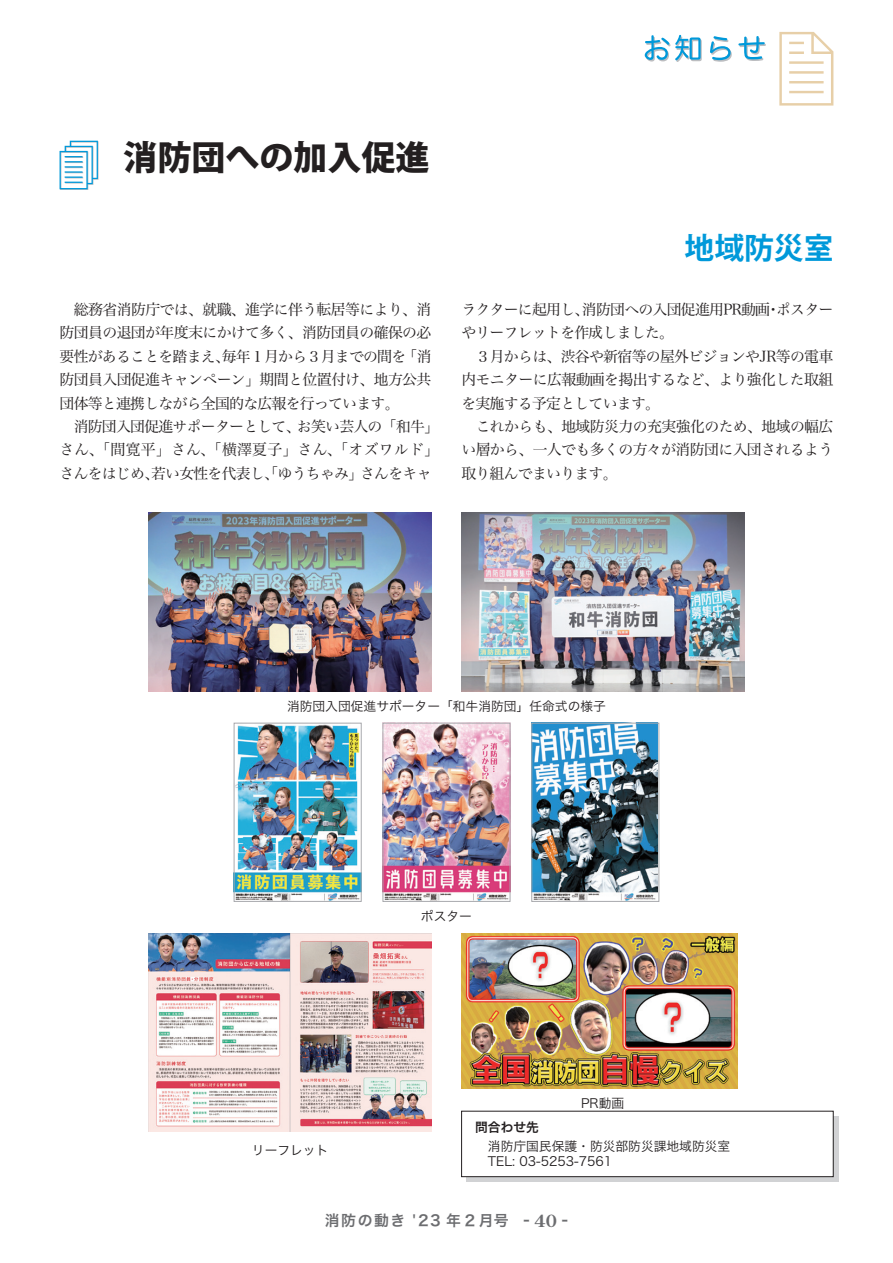
<style>
.page{position:relative;width:893px;height:1263px;background:#fff}
.page>*{position:absolute;margin:0;border:0;box-sizing:border-box;transform-origin:0 0}
.t1{font:800 34.05px "Koz Go Pro";color:#231f20}
.t2{font:700 29.7px "Koz Go Pro";color:#0099da}
.t3{font:14.85px/23.4px "Hira Min Pro N W3";letter-spacing:-.045em;color:#231f20}
.t4{font:14.85px "Hira Kaku Pro W6";letter-spacing:.1em;color:#6c6d70}
.t5{font:12.75px "Hira Kaku Pro W3";color:#231f20}
.t6{font:12.75px/14.9px "Hira Kaku Pro N W3";color:#231f20}
.t7{font:12.75px "Hira Kaku Pro N W6";color:#231f20}
.s1{font-family:"Century Old Style Std";font-weight:700;font-size:16.95px}
</style>
<div class="page">
<svg style="left:60px;top:141px;width:39px;height:49px"></svg>
<img style="left:149px;top:512px;width:283px;height:179px">
<img style="left:461px;top:512px;width:283px;height:179px">
<svg style="left:467px;top:1116px;width:372px;height:66px;background:#c8c9ca"></svg>
<div style="left:462px;top:1111px;width:371px;height:66px;background:#fff"></div>
<div style="left:461px;top:1111px;width:372px;height:66px;border:1px solid #231f20"></div>
<img style="left:236px;top:725px;width:123px;height:175px">
<div style="left:234px;top:723px;width:127px;height:179px;border:1px solid #a8a9ad"></div>
<img style="left:385px;top:725px;width:123px;height:175px">
<div style="left:383px;top:723px;width:127px;height:179px;border:1px solid #a8a9ad"></div>
<img style="left:533px;top:725px;width:124px;height:175px">
<div style="left:531px;top:723px;width:128px;height:179px;border:1px solid #a8a9ad"></div>
<img style="left:149px;top:933px;width:283px;height:199px">
<img style="left:461px;top:933px;width:276px;height:156px">
<svg style="left:779px;top:32px;width:54px;height:74px"></svg>
<svg style="left:645px;top:35px;width:121px;height:27px"></svg>
<h1 class="t1" style="left:123px;top:136px;width:308px">消防団への加入促進</h1>
<p class="t3" style="left:60px;top:296px;width:381px">　総務省消防庁では、就職、進学に伴う転居等により、消防団員の退団が年度末にかけて多く、消防団員の確保の必要性があることを踏まえ、毎年１月から３月までの間を「消防団員入団促進キャンペーン」期間と位置付け、地方公共団体等と連携しながら全国的な広報を行っています。<br>　消防団入団促進サポーターとして、お笑い芸人の「和牛」さん、「間寛平」さん、「横澤夏子」さん、「オズワルド」さんをはじめ、若い女性を代表し、「ゆうちゃみ」さんをキャ</p>
<h2 class="t2" style="left:685px;top:229px;width:150px">地域防災室</h2>
<p class="t3" style="left:461px;top:296px;width:374px">ラクターに起用し、消防団への入団促進用PR動画・ポスターやリーフレットを作成しました。<br>　３月からは、渋谷や新宿等の屋外ビジョンやJR等の電車内モニターに広報動画を掲出するなど、より強化した取組を実施する予定としています。<br>　これからも、地域防災力の充実強化のため、地域の幅広い層から、一人でも多くの方々が消防団に入団されるよう取り組んでまいります。</p>
<p class="t5" style="left:287px;top:695px;width:320px">消防団入団促進サポーター「和牛消防団」任命式の様子</p>
<p class="t5" style="left:252px;top:1139px;width:78px">リーフレット</p>
<p class="t5" style="left:421px;top:905px;width:53px">ポスター</p>
<p class="t5" style="left:581px;top:1092px;width:45px">PR動画</p>
<p class="t7" style="left:475px;top:1115px;width:65px">問合わせ先</p>
<p class="t6" style="left:475px;top:1138px;width:257px">　消防庁国民保護・防災部防災課地域防災室　TEL: 03-5253-7561</p>
<p class="t4" style="left:325px;top:1207px;width:245px">消防の動き '23 年２月号 - <span class="s1">40</span> -</p>
</div>
